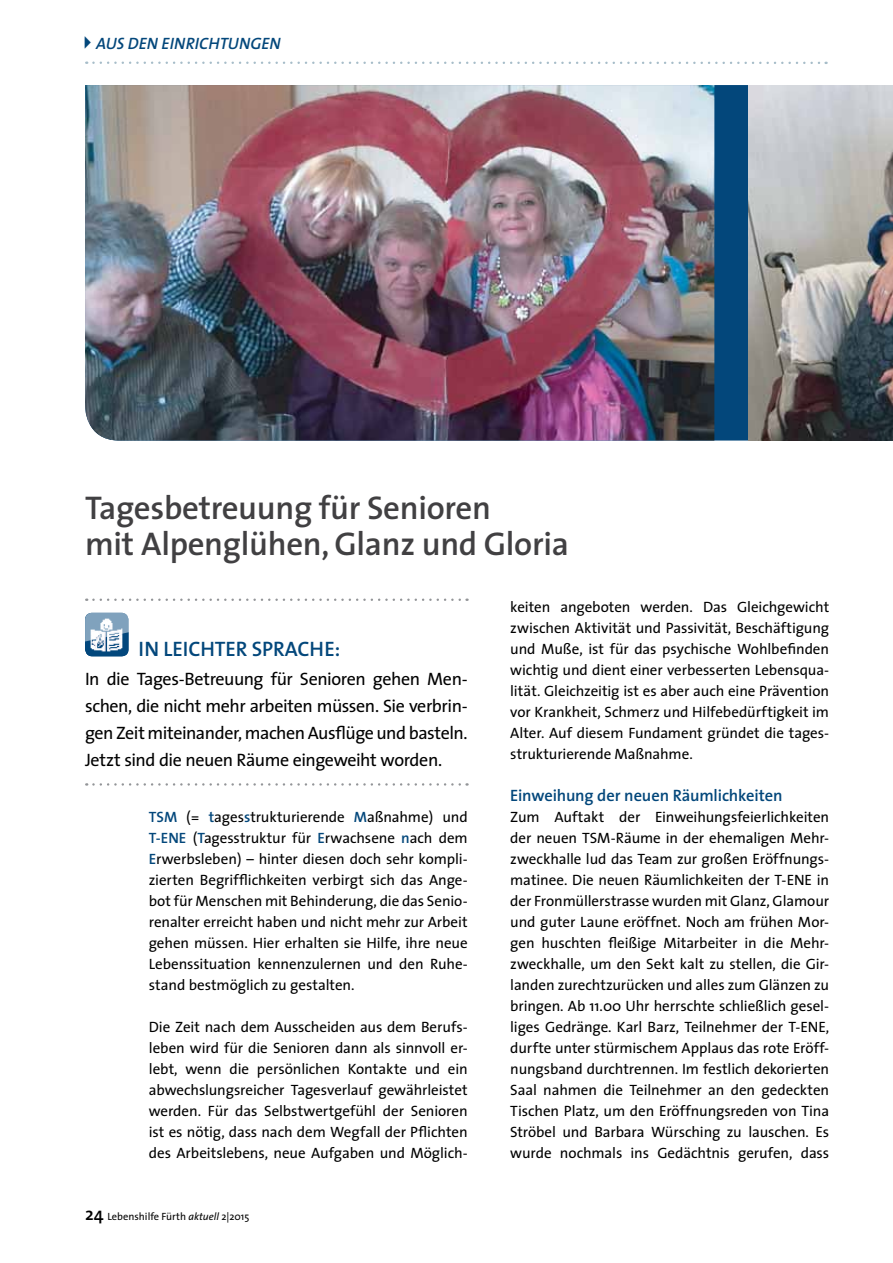
<style>
.page{position:relative;width:893px;height:1263px;background:#fff}
.page>*{position:absolute;margin:0;border:0;box-sizing:border-box;transform-origin:0 0}
.t1{font:600 33px/36px "The Sans";letter-spacing:-.01em;color:#414042}
.t2{font:600 21px "The Sans";letter-spacing:-.005em;color:#03477b}
.t3{font:18px/27px "The Sans";letter-spacing:-.025em;color:#000;text-align:justify}
.t4{font:600 16.5px "The Sans";letter-spacing:-.01em;color:#03477b}
.t5{font:italic 600 16.5px "The Sans";color:#03477b}
.t6{font:15px/21px "The Sans";letter-spacing:-.005em;color:#000;text-align:justify}
.t7{font:10.5px "The Sans";color:#000}
.s1{font-family:"Lucida Grande";font-weight:400;font-style:normal;font-size:21px}
.s2{font-weight:600;color:#03477b}
.s3{font-weight:600;font-size:18px}
.s4{font-style:italic}
</style>
<div class="page">
<div style="left:714px;top:85px;width:34px;height:356px;background:#03477b"></div>
<svg style="left:93px;top:598px;width:375px;height:3px"></svg>
<svg style="left:85px;top:612px;width:44px;height:44px"></svg>
<svg style="left:93px;top:783px;width:375px;height:3px"></svg>
<img style="left:85px;top:85px;width:629px;height:356px">
<img style="left:748px;top:85px;width:145px;height:356px">
<svg style="left:93px;top:62px;width:734px;height:2px"></svg>
<p class="t5" style="left:81px;top:29px;width:201px"><span class="s1">▸</span> AUS DEN EINRICHTUNGEN</p>
<h1 class="t1" style="left:85px;top:489px;width:485px">Tagesbetreuung für Senioren<br>mit Alpenglühen, Glanz und Gloria</h1>
<h2 class="t2" style="left:139px;top:631px;width:203px">IN LEICHTER SPRACHE:</h2>
<p class="t3" style="left:85px;top:665px;width:384px">In die Tages-Betreuung für Senioren gehen Men&shy;schen, die nicht mehr arbeiten müssen. Sie verbrin&shy;gen Zeit miteinander, machen Ausflüge und basteln.<br>Jetzt sind die neuen Räume eingeweiht worden.</p>
<p class="t6" style="left:149px;top:806px;width:320px"><span class="s2">TSM</span> (= <span class="s2">t</span>ages<span class="s2">s</span>trukturierende <span class="s2">M</span>aßnahme) und <span class="s2">T-ENE</span> (<span class="s2">T</span>agesstruktur für <span class="s2">E</span>rwachsene <span class="s2">n</span>ach dem <span class="s2">E</span>rwerbsleben) – hinter diesen doch sehr kompli&shy;zierten Begrifflichkeiten verbirgt sich das Ange&shy;bot für Menschen mit Behinderung, die das Senio&shy;renalter erreicht haben und nicht mehr zur Arbeit gehen müssen. Hier erhalten sie Hilfe, ihre neue Lebenssituation kennenzulernen und den Ruhe&shy;stand bestmöglich zu gestalten.</p>
<p class="t6" style="left:149px;top:1016px;width:320px">Die Zeit nach dem Ausscheiden aus dem Berufs&shy;leben wird für die Senioren dann als sinnvoll er&shy;lebt, wenn die persönlichen Kontakte und ein abwechslungsreicher Tagesverlauf gewährleistet werden. Für das Selbstwertgefühl der Senioren ist es nötig, dass nach dem Wegfall der Pflichten des Arbeitslebens, neue Aufgaben und Möglich-</p>
<p class="t7" style="left:85px;top:1207px;width:166px"><span class="s3">24</span> Lebenshilfe Fürth <span class="s4">aktuell</span> 2|2015</p>
<p class="t6" style="left:510px;top:596px;width:320px">keiten angeboten werden. Das Gleichgewicht zwischen Aktivität und Passivität, Beschäftigung und Muße, ist für das psychische Wohlbefinden wichtig und dient einer verbesserten Lebensqua&shy;lität. Gleichzeitig ist es aber auch eine Prävention vor Krankheit, Schmerz und Hilfebedürftigkeit im Alter. Auf diesem Fundament gründet die tages&shy;strukturierende Maßnahme.</p>
<p class="t4" style="left:510px;top:781px;width:274px">Einweihung der neuen Räumlichkeiten</p>
<p class="t6" style="left:510px;top:806px;width:320px">Zum Auftakt der Einweihungsfeierlichkeiten der neuen TSM-Räume in der ehemaligen Mehr&shy;zweckhalle lud das Team zur großen Eröffnungs&shy;matinee. Die neuen Räumlichkeiten der T-ENE in der Fronmüllerstrasse wurden mit Glanz, Glamour und guter Laune eröffnet. Noch am frühen Mor&shy;gen huschten fleißige Mitarbeiter in die Mehr&shy;zweckhalle, um den Sekt kalt zu stellen, die Gir&shy;landen zurechtzurücken und alles zum Glänzen zu bringen. Ab 11.00 Uhr herrschte schließlich gesel&shy;liges Gedränge. Karl Barz, Teilnehmer der T-ENE, durfte unter stürmischem Applaus das rote Eröff&shy;nungsband durchtrennen. Im festlich dekorierten Saal nahmen die Teilnehmer an den gedeckten Tischen Platz, um den Eröffnungsreden von Tina Ströbel und Barbara Würsching zu lauschen. Es wurde nochmals ins Gedächtnis gerufen, dass</p>
</div>
